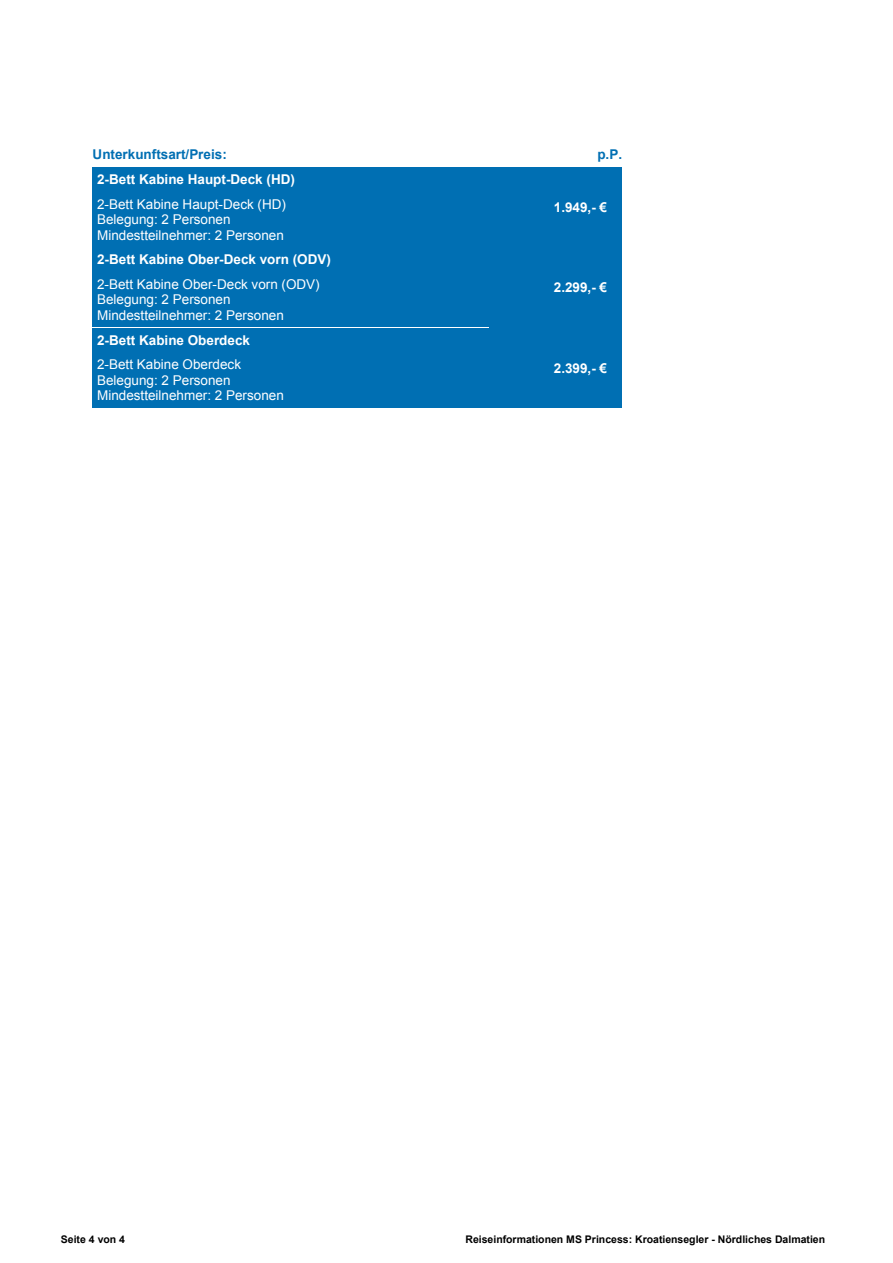
<style>
.page{position:relative;width:893px;height:1263px;background:#fff}
.page>*{position:absolute;margin:0;border:0;box-sizing:border-box;transform-origin:0 0}
.t1{font:13.5px/15.6px "Arial";color:#fff}
.t2{font:700 13.5px "Arial";color:#fff}
.t3{font:700 13.5px "Arial";color:#006fb3}
.t4{font:700 10.5px "Arial";color:#000}
</style>
<div class="page">
<div style="left:93px;top:167px;width:396px;height:25px;background:#006fb3"></div>
<div style="left:93px;top:192px;width:396px;height:55px;background:#006fb3"></div>
<div style="left:489px;top:167px;width:14px;height:80px;background:#006fb3"></div>
<div style="left:503px;top:167px;width:119px;height:80px;background:#006fb3"></div>
<div style="left:93px;top:247px;width:396px;height:25px;background:#006fb3"></div>
<div style="left:93px;top:272px;width:396px;height:56px;background:#006fb3"></div>
<div style="left:489px;top:247px;width:14px;height:81px;background:#006fb3"></div>
<div style="left:503px;top:247px;width:119px;height:81px;background:#006fb3"></div>
<div style="left:93px;top:328px;width:396px;height:24px;background:#006fb3"></div>
<div style="left:93px;top:352px;width:396px;height:56px;background:#006fb3"></div>
<div style="left:489px;top:328px;width:14px;height:80px;background:#006fb3"></div>
<div style="left:503px;top:328px;width:119px;height:80px;background:#006fb3"></div>
<p class="t3" style="left:93px;top:150px;width:136px">Unterkunftsart/Preis:</p>
<p class="t3" style="left:597px;top:150px;width:26px">p.P.</p>
<p class="t2" style="left:97px;top:174px;width:199px">2-Bett Kabine Haupt-Deck (HD)</p>
<p class="t1" style="left:97px;top:197px;width:190px">2-Bett Kabine Haupt-Deck (HD)<br>Belegung: 2 Personen<br>Mindestteilnehmer: 2 Personen</p>
<p class="t2" style="left:554px;top:202px;width:55px">1.949,- €</p>
<p class="t2" style="left:97px;top:255px;width:235px">2-Bett Kabine Ober-Deck vorn (ODV)</p>
<p class="t1" style="left:97px;top:278px;width:224px">2-Bett Kabine Ober-Deck vorn (ODV)<br>Belegung: 2 Personen<br>Mindestteilnehmer: 2 Personen</p>
<p class="t2" style="left:554px;top:282px;width:55px">2.299,- €</p>
<p class="t2" style="left:97px;top:335px;width:154px">2-Bett Kabine Oberdeck</p>
<p class="t1" style="left:97px;top:358px;width:188px">2-Bett Kabine Oberdeck<br>Belegung: 2 Personen<br>Mindestteilnehmer: 2 Personen</p>
<p class="t2" style="left:554px;top:363px;width:55px">2.399,- €</p>
<p class="t4" style="left:61px;top:1235px;width:66px">Seite 4 von 4</p>
<p class="t4" style="left:465px;top:1235px;width:361px">Reiseinformationen MS Princess: Kroatiensegler - Nördliches Dalmatien</p>
</div>
